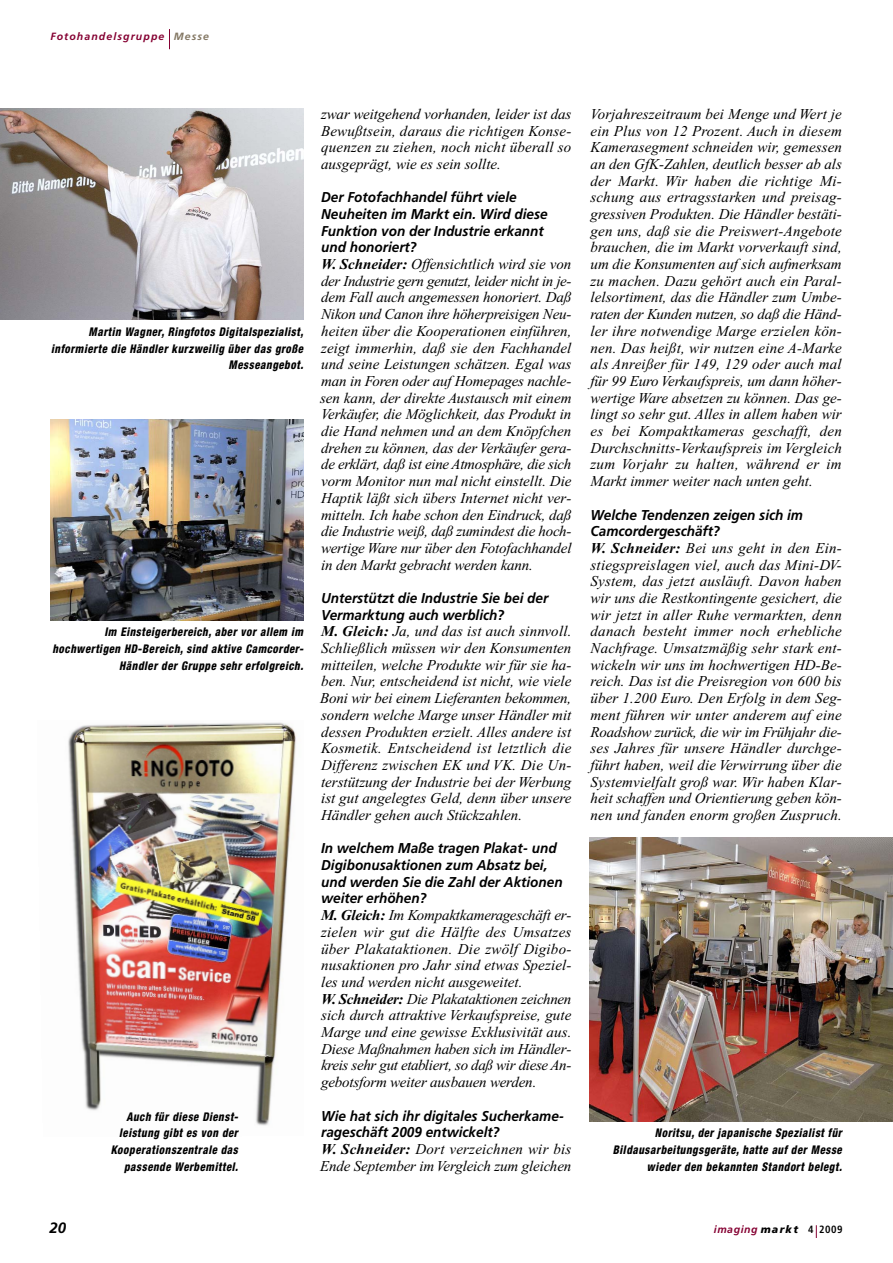
<style>
.page{position:relative;width:893px;height:1263px;background:#fff}
.page>*{position:absolute;margin:0;border:0;box-sizing:border-box;transform-origin:0 0}
.t1{font:italic 15px/16.6px "Times New Roman";color:#000;text-align:justify}
.t2{font:italic 700 15px "Frutiger";color:#000}
.t3{font:italic 700 14.25px/16.6px "Frutiger";color:#000;scale:.95 1}
.t4{font:italic 800 condensed 12px/16.6px "Helvetica Neue";letter-spacing:.05em;color:#000;text-align:right;scale:.9 1}
.t5{font:italic 700 10.5px "Frutiger";letter-spacing:.105em;color:#850032}
.t6{font:italic 700 10.5px "Frutiger";letter-spacing:.055em;color:#850032}
.s1{color:#847864}
.s2{font-weight:700}
.s3{font-weight:900;color:#000}
.s4{font-style:normal;font-stretch:condensed;color:#000}
</style>
<div class="page">
<svg style="left:816px;top:1225px;width:1px;height:13px"></svg>
<img style="left:68px;top:722px;width:229px;height:404px">
<img style="left:589px;top:837px;width:303px;height:284px">
<img style="left:0;top:109px;width:303px;height:211px">
<img style="left:51px;top:419px;width:252px;height:201px">
<svg style="left:169px;top:29px;width:1px;height:20px"></svg>
<p class="t5" style="left:50px;top:32px;width:160px">Fotohandelsgruppe <span class="s1">Messe</span></p>
<p class="t4" style="left:51px;top:324px;width:284px">Martin Wagner, Ringfotos Digitalspezialist, informierte die Händler kurzweilig über das große<br>Messeangebot.</p>
<p class="t4" style="left:52px;top:625px;width:282px">Im Einsteigerbereich, aber vor allem im hochwertigen HD-Bereich, sind aktive Camcorder-<br>Händler der Gruppe sehr erfolgreich.</p>
<p class="t4" style="left:111px;top:1109px;width:145px">Auch für diese Dienst&shy;leistung gibt es von der<br>Kooperationszentrale das passende Werbemittel.</p>
<p class="t1" style="left:321px;top:107px;width:252px">zwar weitgehend vorhanden, leider ist das Bewußtsein, daraus die richtigen Konse&shy;quenzen zu ziehen, noch nicht überall so ausgeprägt, wie es sein sollte.</p>
<p class="t3" style="left:321px;top:190px;width:240px">Der Fotofachhandel führt viele<br>Neuheiten im Markt ein. Wird diese<br>Funktion von der Industrie erkannt und honoriert?</p>
<p class="t1" style="left:320px;top:257px;width:253px"><span class="s2">W. Schneider:</span> Offensichtlich wird sie von der Industrie gern genutzt, leider nicht in je&shy;dem Fall auch angemessen honoriert. Daß Nikon und Canon ihre höherpreisigen Neu&shy;heiten über die Kooperationen einführen, zeigt immerhin, daß sie den Fachhandel und seine Leistungen schätzen. Egal was man in Foren oder auf Home pages nachle&shy;sen kann, der direkte Austausch mit einem Verkäufer, die Möglichkeit, das Produkt in die Hand nehmen und an dem Knöpfchen drehen zu können, das der Verkäufer gera&shy;de erklärt, daß ist eine Atmosphäre, die sich vorm Monitor nun mal nicht einstellt. Die Haptik läßt sich übers Internet nicht ver&shy;mitteln. Ich habe schon den Eindruck, daß die Industrie weiß, daß zumindest die hoch&shy;wertige Ware nur über den Fotofachhandel in den Markt gebracht werden kann.</p>
<p class="t3" style="left:321px;top:591px;width:241px">Unterstützt die Industrie Sie bei der<br>Vermarktung auch werblich?</p>
<p class="t1" style="left:320px;top:624px;width:253px"><span class="s2">M. Gleich:</span> Ja, und das ist auch sinnvoll.<br>Schließlich müssen wir den Konsumenten mitteilen, welche Produkte wir für sie ha&shy;ben. Nur, entscheidend ist nicht, wie viele Boni wir bei einem Lieferanten bekommen, sondern welche Marge unser Händler mit dessen Produkten erzielt. Alles andere ist Kosmetik. Entscheidend ist letztlich die Differenz zwischen EK und VK. Die Un&shy;terstützung der Industrie bei der Werbung ist gut angelegtes Geld, denn über unsere Händler gehen auch Stückzahlen.</p>
<p class="t3" style="left:321px;top:841px;width:256px">In welchem Maße tragen Plakat- und<br>Digibonusaktionen zum Absatz bei, und werden Sie die Zahl der Aktionen weiter erhöhen?</p>
<p class="t1" style="left:321px;top:908px;width:252px;text-align:left"><span class="s2">M. Gleich:</span> Im Kompaktkamerageschäft er&shy;zielen wir gut die Hälfte des Umsatzes über Plakataktionen. Die zwölf Digibo - nusaktionen pro Jahr sind etwas Speziel&shy;les und werden nicht ausgeweitet.<br><span class="s2">W. Schneider:</span> Die Plakataktionen zeichnen sich durch attraktive Verkaufspreise, gute Marge und eine gewisse Exklusivität aus.<br>Diese Maßnahmen haben sich im Händler&shy;kreis sehr gut etabliert, so daß wir diese An&shy;gebotsform weiter ausbauen werden.</p>
<p class="t3" style="left:321px;top:1108px;width:257px">Wie hat sich ihr digitales Sucherkame&shy;rageschäft 2009 entwickelt?</p>
<p class="t1" style="left:320px;top:1142px;width:253px"><span class="s2">W. Schneider:</span> Dort verzeichnen wir bis<br>Ende September im Vergleich zum gleichen</p>
<p class="t1" style="left:590px;top:107px;width:253px">Vorjahreszeitraum bei Menge und Wert je ein Plus von 12 Prozent. Auch in diesem Kamerasegment schneiden wir, gemessen an den GfK-Zahlen, deutlich besser ab als der Markt. Wir haben die richtige Mi&shy;schung aus ertragsstarken und preisag&shy;gressiven Produkten. Die Händler bestäti&shy;gen uns, daß sie die Preiswert-Angebote brauchen, die im Markt vorverkauft sind, um die Konsumenten auf sich aufmerksam zu machen. Dazu gehört auch ein Paral&shy;lelsortiment, das die Händler zum Umbe&shy;raten der Kunden nutzen, so daß die Händ&shy;ler ihre notwendige Marge erzielen kön&shy;nen. Das heißt, wir nutzen eine A-Marke als Anreißer für 149, 129 oder auch mal für 99 Euro Verkaufspreis, um dann höher&shy;wertige Ware absetzen zu können. Das ge&shy;lingt so sehr gut. Alles in allem haben wir es bei Kompaktkameras geschafft, den Durchschnitts-Verkaufspreis im Vergleich zum Vorjahr zu halten, während er im Markt immer weiter nach unten geht.</p>
<p class="t3" style="left:590px;top:507px;width:225px">Welche Tendenzen zeigen sich im<br>Camcordergeschäft?</p>
<p class="t1" style="left:590px;top:541px;width:253px"><span class="s2">W. Schneider:</span> Bei uns geht in den Ein&shy;stiegspreislagen viel, auch das Mini-DV-System, das jetzt ausläuft. Davon haben wir uns die Restkontingente gesichert, die wir jetzt in aller Ruhe vermarkten, denn danach besteht immer noch erhebliche Nachfrage. Umsatzmäßig sehr stark ent&shy;wickeln wir uns im hochwertigen HD-Be&shy;reich. Das ist die Preisregion von 600 bis über 1.200 Euro. Den Erfolg in dem Seg&shy;ment führen wir unter anderem auf eine Roadshow zurück, die wir im Frühjahr die&shy;ses Jahres für unsere Händler durchge&shy;führt haben, weil die Verwirrung über die Systemvielfalt groß war. Wir haben Klar&shy;heit schaffen und Orientierung geben kön&shy;nen und fanden enorm großen Zuspruch.</p>
<p class="t4" style="left:613px;top:1126px;width:258px">Noritsu, der japanische Spezialist für<br>Bildausarbeitungsgeräte, hatte auf der Messe wieder den bekannten Standort belegt.</p>
<p class="t2" style="left:50px;top:1222px;width:18px">20</p>
<p class="t6" style="left:714px;top:1225px;width:130px">imaging <span class="s3">markt</span> <span class="s4">4 2009</span></p>
</div>
